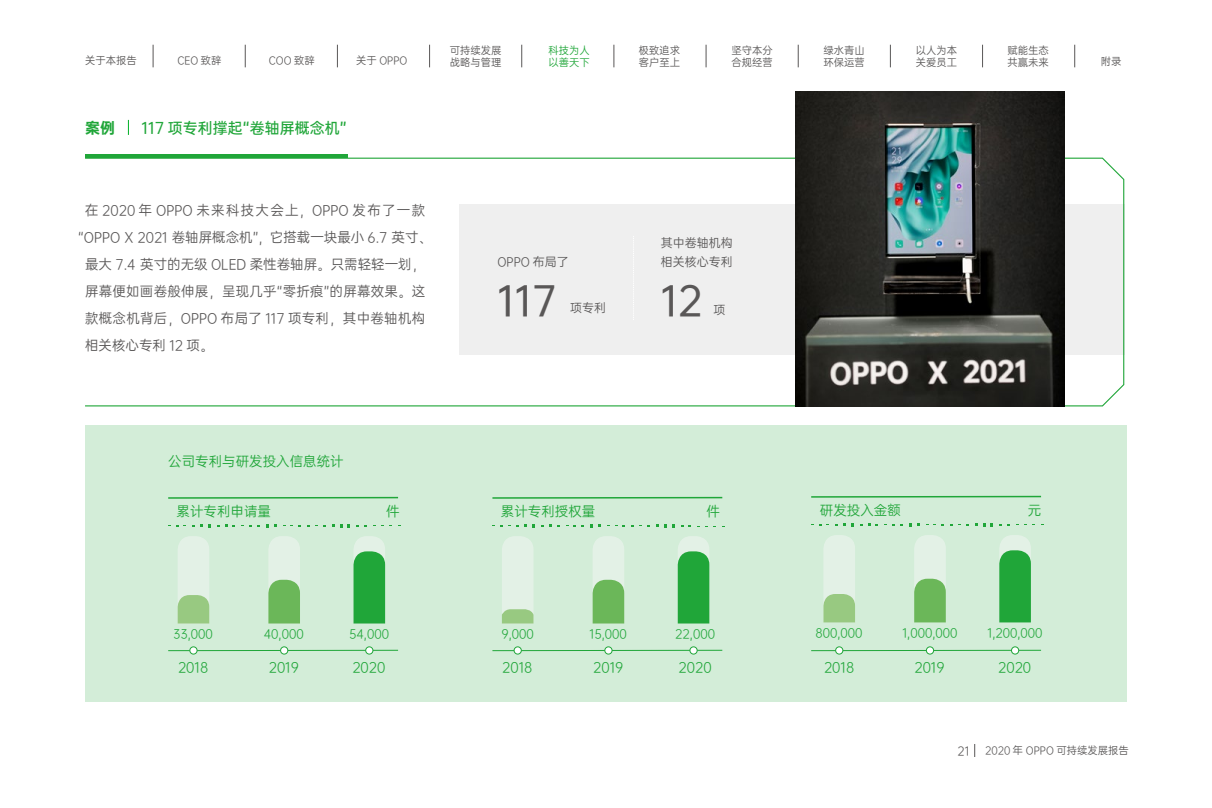
<style>
.page{position:relative;width:1212px;height:808px;background:#fff}
.page>*{position:absolute;margin:0;border:0;box-sizing:border-box;transform-origin:0 0}
.t1{font:39px "OPPO Sans S M";color:#595757}
.t2{font:15px "OPPO Sans S M";color:#20a639}
.t3{font:15px "OPPO Sans J H";color:#20a639}
.t4{font:13.5px "OPPO Sans S R";color:#595757}
.t5{font:13.5px "OPPO Sans S R";color:#20a639}
.t6{font:13.5px "OPPO Sans S R";letter-spacing:.095em;color:#595757}
.t7{font:13.5px "OPPO Sans S R";letter-spacing:.02em;color:#595757}
.t8{font:12px "OPPO Sans S R";color:#20a639}
.t9{font:12px/18.8px "OPPO Sans S R";color:#595757}
.t10{font:11.7px "OPPO Sans S R";color:#595757}
.t11{font:10.35px/12.5px "OPPO Sans S R";color:#595757}
.t12{font:10.35px/12.5px "OPPO Sans S R";color:#20a639}
</style>
<div class="page">
<svg style="left:974px;top:744px;width:1px;height:13px"></svg>
<svg style="left:153px;top:45px;width:1px;height:22px"></svg>
<svg style="left:245px;top:45px;width:1px;height:22px"></svg>
<svg style="left:337px;top:45px;width:1px;height:22px"></svg>
<svg style="left:429px;top:45px;width:1px;height:22px"></svg>
<svg style="left:521px;top:45px;width:1px;height:22px"></svg>
<svg style="left:614px;top:45px;width:1px;height:22px"></svg>
<svg style="left:706px;top:45px;width:1px;height:22px"></svg>
<svg style="left:798px;top:45px;width:1px;height:22px"></svg>
<svg style="left:890px;top:45px;width:1px;height:22px"></svg>
<svg style="left:982px;top:45px;width:1px;height:22px"></svg>
<svg style="left:1074px;top:45px;width:1px;height:22px"></svg>
<div style="left:85px;top:425px;width:1042px;height:277px;background:#d3edd8"></div>
<hr style="left:168px;top:650px;width:230px;height:1px;background:#20a639">
<hr style="left:168px;top:497px;width:230px;height:2px;background:#20a639">
<svg style="left:353px;top:536px;width:32px;height:87px"></svg>
<svg style="left:268px;top:536px;width:32px;height:87px"></svg>
<svg style="left:178px;top:536px;width:31px;height:87px"></svg>
<div style="left:190px;top:647px;width:7px;height:7px;background:#fff;border-radius:50%"></div>
<div style="left:189px;top:646px;width:8px;height:8px;border:1px solid #20a639;border-radius:50%"></div>
<div style="left:281px;top:647px;width:7px;height:7px;background:#fff;border-radius:50%"></div>
<div style="left:280px;top:646px;width:8px;height:8px;border:1px solid #20a639;border-radius:50%"></div>
<div style="left:366px;top:647px;width:7px;height:7px;background:#fff;border-radius:50%"></div>
<div style="left:365px;top:646px;width:8px;height:8px;border:1px solid #20a639;border-radius:50%"></div>
<svg style="left:307px;top:525px;width:18px;height:2px"></svg>
<svg style="left:193px;top:524px;width:17px;height:3px"></svg>
<hr style="left:492px;top:650px;width:230px;height:1px;background:#20a639">
<hr style="left:492px;top:497px;width:230px;height:2px;background:#20a639">
<svg style="left:678px;top:536px;width:31px;height:87px"></svg>
<svg style="left:593px;top:536px;width:31px;height:87px"></svg>
<svg style="left:502px;top:536px;width:31px;height:87px"></svg>
<div style="left:514px;top:647px;width:7px;height:7px;background:#fff;border-radius:50%"></div>
<div style="left:514px;top:646px;width:8px;height:8px;border:1px solid #20a639;border-radius:50%"></div>
<div style="left:605px;top:647px;width:7px;height:7px;background:#fff;border-radius:50%"></div>
<div style="left:604px;top:646px;width:8px;height:8px;border:1px solid #20a639;border-radius:50%"></div>
<div style="left:690px;top:647px;width:7px;height:7px;background:#fff;border-radius:50%"></div>
<div style="left:689px;top:646px;width:8px;height:8px;border:1px solid #20a639;border-radius:50%"></div>
<svg style="left:525px;top:524px;width:10px;height:4px"></svg>
<svg style="left:590px;top:524px;width:10px;height:4px"></svg>
<hr style="left:811px;top:650px;width:230px;height:1px;background:#20a639">
<hr style="left:811px;top:496px;width:230px;height:2px;background:#20a639">
<svg style="left:999px;top:535px;width:32px;height:87px"></svg>
<svg style="left:914px;top:535px;width:32px;height:87px"></svg>
<svg style="left:823px;top:535px;width:32px;height:87px"></svg>
<div style="left:836px;top:647px;width:7px;height:7px;background:#fff;border-radius:50%"></div>
<div style="left:835px;top:646px;width:8px;height:8px;border:1px solid #20a639;border-radius:50%"></div>
<div style="left:926px;top:647px;width:7px;height:7px;background:#fff;border-radius:50%"></div>
<div style="left:926px;top:646px;width:8px;height:8px;border:1px solid #20a639;border-radius:50%"></div>
<div style="left:1011px;top:647px;width:8px;height:7px;background:#fff;border-radius:50%"></div>
<div style="left:1011px;top:646px;width:8px;height:8px;border:1px solid #20a639;border-radius:50%"></div>
<svg style="left:885px;top:524px;width:17px;height:2px"></svg>
<svg style="left:836px;top:523px;width:17px;height:3px"></svg>
<svg style="left:128px;top:120px;width:1px;height:15px"></svg>
<svg style="left:85px;top:157px;width:1040px;height:250px"></svg>
<hr style="left:85px;top:154px;width:263px;height:4px;background:#20a639">
<img style="left:795px;top:92px;width:270px;height:314px">
<p class="t11" style="left:731px;top:43px;width:43px">坚守本分合规经营</p>
<p class="t11" style="left:1101px;top:55px;width:22px">附录</p>
<p class="t11" style="left:639px;top:43px;width:43px">极致追求客户至上</p>
<p class="t11" style="left:1007px;top:43px;width:43px">赋能生态</p>
<p class="t12" style="left:549px;top:43px;width:43px">科技为人以善天下</p>
<p class="t11" style="left:916px;top:43px;width:43px">以人为本</p>
<p class="t11" style="left:85px;top:54px;width:53px">关于本报告</p>
<p class="t11" style="left:450px;top:43px;width:53px">可持续发展战略与管理</p>
<p class="t11" style="left:823px;top:43px;width:43px">绿水青山</p>
<p class="t11" style="left:356px;top:54px;width:53px">关于 OPPO</p>
<p class="t11" style="left:1007px;top:56px;width:43px">共赢未来</p>
<p class="t11" style="left:178px;top:54px;width:46px">CEO 致辞</p>
<p class="t11" style="left:823px;top:56px;width:43px">环保运营</p>
<p class="t11" style="left:269px;top:54px;width:47px">COO 致辞</p>
<p class="t11" style="left:916px;top:56px;width:43px">关爱员工</p>
<p class="t3" style="left:85px;top:114px;width:31px">案例</p>
<p class="t2" style="left:141px;top:115px;width:207px">117 项专利撑起“卷轴屏概念机”</p>
<p class="t6" style="left:85px;top:200px;width:342px">在 2020 年 OPPO 未来科技大会上，OPPO 发布了一款</p>
<p class="t4" style="left:78px;top:227px;width:355px">“OPPO X 2021 卷轴屏概念机”，它搭载一块最小 6.7 英寸、</p>
<p class="t4" style="left:85px;top:254px;width:342px">最大 7.4 英寸的无级 OLED 柔性卷轴屏。只需轻轻一划，</p>
<p class="t4" style="left:85px;top:281px;width:342px">屏幕便如画卷般伸展，呈现几乎“零折痕”的屏幕效果。这</p>
<p class="t7" style="left:85px;top:308px;width:342px">款概念机背后，OPPO 布局了 117 项专利，其中卷轴机构</p>
<p class="t4" style="left:85px;top:335px;width:130px">相关核心专利 12 项。</p>
<p class="t5" style="left:168px;top:451px;width:177px">公司专利与研发投入信息统计</p>
<p class="t5" style="left:177px;top:501px;width:96px">累计专利申请量</p>
<p class="t5" style="left:386px;top:501px;width:15px">件</p>
<p class="t8" style="left:173px;top:625px;width:41px">33,000</p>
<p class="t8" style="left:264px;top:625px;width:41px">40,000</p>
<p class="t8" style="left:349px;top:625px;width:41px">54,000</p>
<p class="t5" style="left:178px;top:657px;width:32px">2018</p>
<p class="t5" style="left:269px;top:657px;width:32px">2019</p>
<p class="t5" style="left:352px;top:657px;width:34px">2020</p>
<p class="t9" style="left:497px;top:252px;width:73px">OPPO 布局了</p>
<p class="t9" style="left:661px;top:233px;width:73px">其中卷轴机构相关核心专利</p>
<h1 class="t1" style="left:497px;top:268px;width:61px">117</h1>
<h1 class="t1" style="left:661px;top:268px;width:44px">12</h1>
<p class="t9" style="left:570px;top:298px;width:37px">项专利</p>
<p class="t9" style="left:713px;top:300px;width:13px">项</p>
<p class="t5" style="left:501px;top:501px;width:96px">累计专利授权量</p>
<p class="t5" style="left:706px;top:501px;width:15px">件</p>
<p class="t8" style="left:501px;top:625px;width:34px">9,000</p>
<p class="t8" style="left:589px;top:625px;width:39px">15,000</p>
<p class="t8" style="left:675px;top:625px;width:41px">22,000</p>
<p class="t5" style="left:502px;top:657px;width:32px">2018</p>
<p class="t5" style="left:593px;top:657px;width:32px">2019</p>
<p class="t5" style="left:678px;top:657px;width:34px">2020</p>
<p class="t5" style="left:820px;top:500px;width:82px">研发投入金额</p>
<p class="t5" style="left:1028px;top:500px;width:15px">元</p>
<p class="t8" style="left:815px;top:624px;width:49px">800,000</p>
<p class="t8" style="left:902px;top:624px;width:57px">1,000,000</p>
<p class="t8" style="left:987px;top:624px;width:57px">1,200,000</p>
<p class="t5" style="left:824px;top:657px;width:32px">2018</p>
<p class="t5" style="left:914px;top:657px;width:32px">2019</p>
<p class="t5" style="left:998px;top:657px;width:34px">2020</p>
<p class="t10" style="left:957px;top:741px;width:13px">21</p>
<p class="t11" style="left:985px;top:744px;width:145px">2020 年 OPPO 可持续发展报告</p>
</div>
